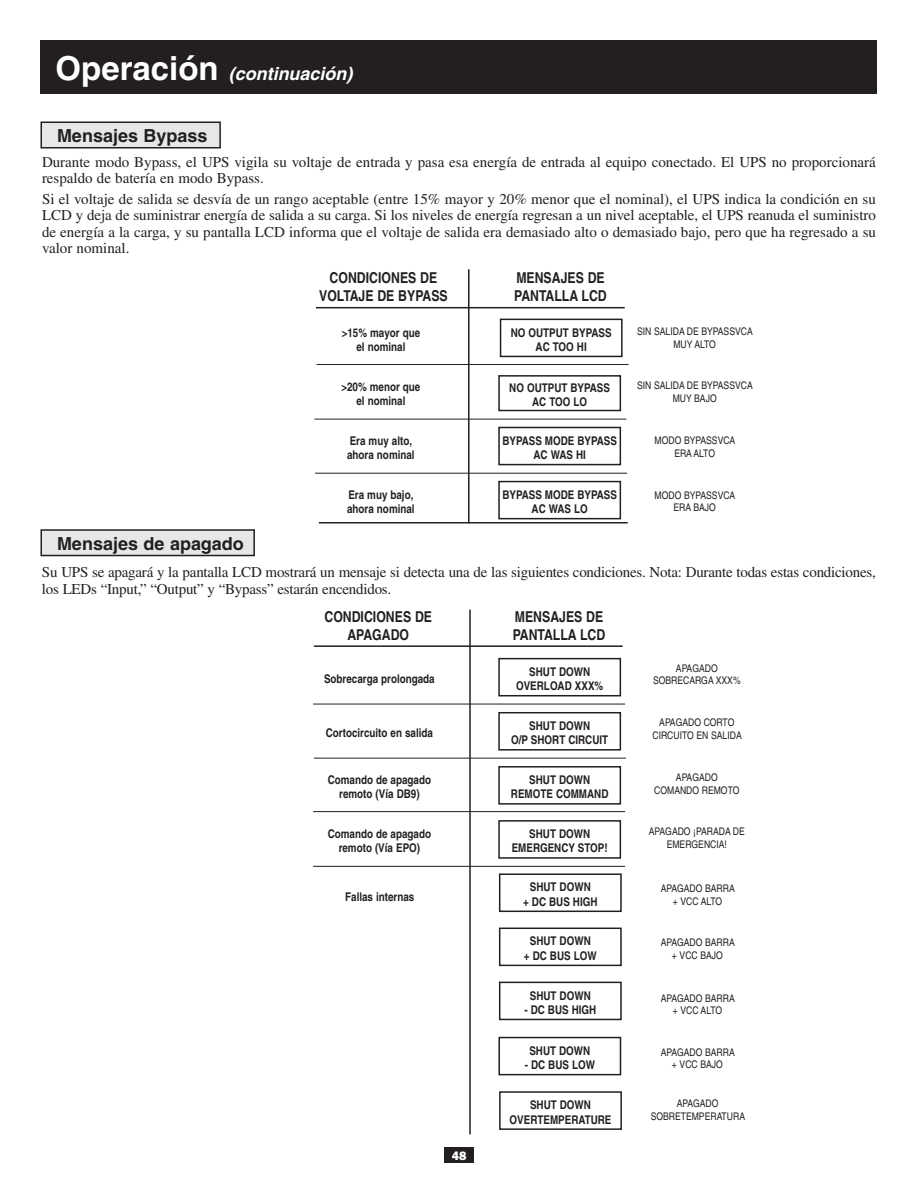
<style>
.page{position:relative;width:918px;height:1188px;background:#fff}
.page>*{position:absolute;margin:0;border:0;box-sizing:border-box;transform-origin:0 0}
.t1{font:700 18px "Helvetica";color:#231f20}
.t2{font:italic 700 18px "Helvetica";color:#fff}
.t3{font:15px/16.5px "Times";color:#231f20}
.t4{font:700 condensed 15px/18px "Helvetica";color:#231f20;text-align:center}
.t5{font:700 condensed 12px/14.4px "Helvetica";color:#231f20;text-align:center}
.t6{font:800 12px "Franklin Gothic IT Cby BT";color:#fff}
.t7{font:condensed 10.5px/12.6px "Helvetica";color:#231f20;text-align:center}
.s1{font-style:normal;font-size:33px}
</style>
<div class="page">
<div style="left:444px;top:1148px;width:30px;height:15px;background:#231f20"></div>
<div style="left:40px;top:40px;width:838px;height:54px;background:#231f20"></div>
<div style="left:500px;top:319px;width:123px;height:38px;border:2px solid #231f20"></div>
<div style="left:498px;top:375px;width:123px;height:36px;border:2px solid #231f20"></div>
<div style="left:498px;top:427px;width:123px;height:38px;border:2px solid #231f20"></div>
<div style="left:498px;top:481px;width:123px;height:38px;border:2px solid #231f20"></div>
<div style="left:498px;top:658px;width:123px;height:38px;border:2px solid #231f20"></div>
<div style="left:498px;top:712px;width:123px;height:39px;border:2px solid #231f20"></div>
<div style="left:498px;top:766px;width:123px;height:39px;border:2px solid #231f20"></div>
<div style="left:498px;top:820px;width:123px;height:39px;border:2px solid #231f20"></div>
<div style="left:499px;top:873px;width:123px;height:39px;border:2px solid #231f20"></div>
<div style="left:499px;top:928px;width:123px;height:38px;border:2px solid #231f20"></div>
<div style="left:499px;top:982px;width:123px;height:38px;border:2px solid #231f20"></div>
<div style="left:498px;top:1037px;width:123px;height:38px;border:2px solid #231f20"></div>
<div style="left:499px;top:1091px;width:123px;height:39px;border:2px solid #231f20"></div>
<hr style="left:468px;top:269px;width:2px;height:254px;background:#231f20">
<hr style="left:316px;top:307px;width:309px;height:1px;background:#231f20">
<hr style="left:317px;top:364px;width:312px;height:1px;background:#231f20">
<hr style="left:314px;top:419px;width:312px;height:1px;background:#231f20">
<hr style="left:315px;top:473px;width:312px;height:1px;background:#231f20">
<hr style="left:319px;top:522px;width:309px;height:1px;background:#231f20">
<hr style="left:469px;top:610px;width:2px;height:524px;background:#231f20">
<hr style="left:314px;top:645px;width:309px;height:2px;background:#231f20">
<hr style="left:313px;top:704px;width:312px;height:1px;background:#231f20">
<hr style="left:314px;top:758px;width:312px;height:1px;background:#231f20">
<hr style="left:313px;top:811px;width:312px;height:1px;background:#231f20">
<hr style="left:313px;top:866px;width:312px;height:1px;background:#231f20">
<div style="left:41px;top:122px;width:179px;height:26px;background:#e6e7e9"></div>
<div style="left:40px;top:122px;width:181px;height:26px;border:2px solid #231f20"></div>
<div style="left:41px;top:530px;width:213px;height:26px;background:#e6e7e9"></div>
<div style="left:40px;top:529px;width:215px;height:27px;border:2px solid #231f20"></div>
<p class="t2" style="left:56px;top:63px;width:299px"><span class="s1">Operación</span> (continuación)</p>
<p class="t1" style="left:57px;top:125px;width:152px">Mensajes Bypass</p>
<p class="t3" style="left:42px;top:154px;width:835px">Durante modo Bypass, el UPS vigila su voltaje de entrada y pasa esa energía de entrada al equipo conectado. El UPS no proporcionará respaldo de batería en modo Bypass.</p>
<p class="t3" style="left:42px;top:190px;width:836px;text-align:justify">Si el voltaje de salida se desvía de un rango aceptable (entre 15% mayor y 20% menor que el nominal), el UPS indica la condición en su LCD y deja de suministrar energía de salida a su carga. Si los niveles de energía regresan a un nivel aceptable, el UPS reanuda el suministro de energía a la carga, y su pantalla LCD informa que el voltaje de salida era demasiado alto o demasiado bajo, pero que ha regresado a su valor nominal.</p>
<p class="t1" style="left:57px;top:532px;width:188px">Mensajes de apagado</p>
<p class="t4" style="left:319px;top:269px;width:130px">CONDICIONES DE<br>VOLTAJE DE BYPASS</p>
<p class="t4" style="left:514px;top:269px;width:94px;text-align:left">MENSAJES DE<br>PANTALLA LCD</p>
<p class="t5" style="left:342px;top:325px;width:80px">&gt;15% mayor que el nominal</p>
<p class="t5" style="left:341px;top:379px;width:81px">&gt;20% menor que el nominal</p>
<p class="t5" style="left:347px;top:433px;width:69px;text-align:left">Era muy alto, ahora nominal</p>
<p class="t5" style="left:347px;top:487px;width:69px;text-align:left">Era muy bajo, ahora nominal</p>
<p class="t5" style="left:511px;top:325px;width:102px">NO OUTPUT BYPASS<br>AC TOO HI</p>
<p class="t5" style="left:509px;top:380px;width:102px">NO OUTPUT BYPASS<br>AC TOO LO</p>
<p class="t5" style="left:502px;top:433px;width:116px">BYPASS MODE BYPASS<br>AC WAS HI</p>
<p class="t5" style="left:502px;top:487px;width:116px">BYPASS MODE BYPASS<br>AC WAS LO</p>
<p class="t7" style="left:637px;top:325px;width:117px">SIN SALIDA DE BYPASSVCA<br>MUY ALTO</p>
<p class="t7" style="left:637px;top:379px;width:117px">SIN SALIDA DE BYPASSVCA<br>MUY BAJO</p>
<p class="t7" style="left:655px;top:434px;width:82px">MODO BYPASSVCA<br>ERA ALTO</p>
<p class="t7" style="left:655px;top:489px;width:82px">MODO BYPASSVCA<br>ERA BAJO</p>
<p class="t3" style="left:42px;top:564px;width:835px">Su UPS se apagará y la pantalla LCD mostrará un mensaje si detecta una de las siguientes condiciones. Nota: Durante todas estas condiciones, los LEDs “Input,” “Output” y “Bypass” estarán encendidos.</p>
<p class="t4" style="left:324px;top:608px;width:109px">CONDICIONES DE<br>APAGADO</p>
<p class="t4" style="left:513px;top:608px;width:94px;text-align:left">MENSAJES DE<br>PANTALLA LCD</p>
<p class="t5" style="left:324px;top:671px;width:112px">Sobrecarga prolongada</p>
<p class="t5" style="left:326px;top:725px;width:109px">Cortocircuito en salida</p>
<p class="t5" style="left:328px;top:772px;width:105px">Comando de apagado remoto (Vía DB9)</p>
<p class="t5" style="left:328px;top:826px;width:105px">Comando de apagado remoto (Vía EPO)</p>
<p class="t5" style="left:345px;top:890px;width:71px">Fallas internas</p>
<p class="t6" style="left:452px;top:1148px;width:16px">48</p>
<p class="t5" style="left:516px;top:664px;width:89px">SHUT DOWN<br>OVERLOAD XXX%</p>
<p class="t5" style="left:511px;top:718px;width:99px">SHUT DOWN<br>O/P SHORT CIRCUIT</p>
<p class="t5" style="left:511px;top:772px;width:99px">SHUT DOWN<br>REMOTE COMMAND</p>
<p class="t5" style="left:512px;top:826px;width:98px">SHUT DOWN<br>EMERGENCY STOP!</p>
<p class="t5" style="left:523px;top:880px;width:76px">SHUT DOWN<br>+ DC BUS HIGH</p>
<p class="t5" style="left:524px;top:934px;width:74px">SHUT DOWN<br>+ DC BUS LOW</p>
<p class="t5" style="left:530px;top:988px;width:62px">SHUT DOWN</p>
<p class="t5" style="left:524px;top:1002px;width:73px">- DC BUS HIGH</p>
<p class="t5" style="left:529px;top:1043px;width:62px">SHUT DOWN</p>
<p class="t5" style="left:525px;top:1058px;width:72px">- DC BUS LOW</p>
<p class="t5" style="left:510px;top:1098px;width:103px">SHUT DOWN<br>OVERTEMPERATURE</p>
<p class="t7" style="left:653px;top:662px;width:89px">APAGADO<br>SOBRECARGA XXX%</p>
<p class="t7" style="left:652px;top:716px;width:91px">APAGADO CORTO<br>CIRCUITO EN SALIDA</p>
<p class="t7" style="left:654px;top:771px;width:87px">APAGADO<br>COMANDO REMOTO</p>
<p class="t7" style="left:649px;top:825px;width:97px">APAGADO ¡PARADA DE<br>EMERGENCIA!</p>
<p class="t7" style="left:661px;top:882px;width:76px">APAGADO BARRA + VCC ALTO</p>
<p class="t7" style="left:661px;top:936px;width:76px">APAGADO BARRA + VCC BAJO</p>
<p class="t7" style="left:661px;top:992px;width:76px">APAGADO BARRA + VCC ALTO</p>
<p class="t7" style="left:661px;top:1046px;width:76px">APAGADO BARRA + VCC BAJO</p>
<p class="t7" style="left:651px;top:1097px;width:96px">APAGADO<br>SOBRETEMPERATURA</p>
</div>
